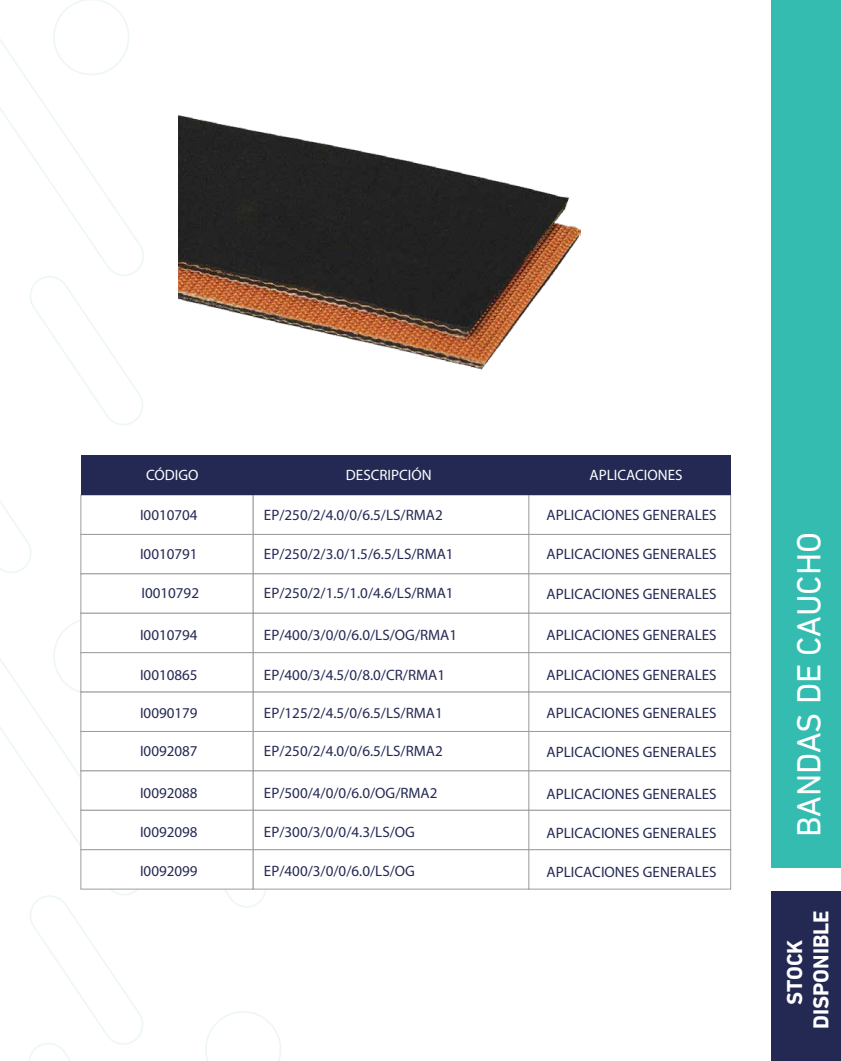
<style>
.page{position:relative;width:841px;height:1061px;background:#fff}
.page>*{position:absolute;margin:0;border:0;box-sizing:border-box;transform-origin:0 0}
.t1{font:34px "DIN Next LT Pro";color:#fff}
.t2{font:700 22px/26.4px "DIN Next LT Pro";color:#fff;text-align:center}
.t3{font:15.1px "Myriad Pro";color:#242953}
.t4{font:15.1px "Myriad Pro";color:#fff}
</style>
<div class="page">
<svg style="left:0;top:276px;width:143px;height:297px"></svg>
<svg style="left:0;top:39px;width:144px;height:237px"></svg>
<svg style="left:53px;top:0;width:77px;height:75px"></svg>
<svg style="left:53px;top:617px;width:28px;height:77px"></svg>
<svg style="left:0;top:711px;width:281px;height:349px"></svg>
<div style="left:771px;top:0;width:70px;height:867px;background:#35bcb1"></div>
<div style="left:771px;top:891px;width:70px;height:169px;background:#242953"></div>
<div style="left:528px;top:495px;width:203px;height:39px;background:#fff;border:1px solid #9d9d9c"></div>
<div style="left:81px;top:495px;width:172px;height:39px;background:#fff;border:1px solid #9d9d9c"></div>
<div style="left:253px;top:495px;width:276px;height:39px;background:#fff;border:1px solid #9d9d9c"></div>
<div style="left:528px;top:455px;width:203px;height:40px;background:#242953"></div>
<div style="left:81px;top:455px;width:172px;height:40px;background:#242953"></div>
<div style="left:253px;top:455px;width:276px;height:40px;background:#242953"></div>
<div style="left:528px;top:534px;width:203px;height:40px;background:#fff;border:1px solid #9d9d9c"></div>
<div style="left:81px;top:534px;width:172px;height:40px;background:#fff;border:1px solid #9d9d9c"></div>
<div style="left:253px;top:534px;width:276px;height:40px;background:#fff;border:1px solid #9d9d9c"></div>
<div style="left:528px;top:573px;width:203px;height:40px;background:#fff;border:1px solid #9d9d9c"></div>
<div style="left:81px;top:573px;width:172px;height:40px;background:#fff;border:1px solid #9d9d9c"></div>
<div style="left:253px;top:573px;width:276px;height:40px;background:#fff;border:1px solid #9d9d9c"></div>
<div style="left:528px;top:613px;width:203px;height:39px;background:#fff;border:1px solid #9d9d9c"></div>
<div style="left:81px;top:613px;width:172px;height:39px;background:#fff;border:1px solid #9d9d9c"></div>
<div style="left:253px;top:613px;width:276px;height:39px;background:#fff;border:1px solid #9d9d9c"></div>
<div style="left:528px;top:652px;width:203px;height:40px;background:#fff;border:1px solid #9d9d9c"></div>
<div style="left:81px;top:652px;width:172px;height:40px;background:#fff;border:1px solid #9d9d9c"></div>
<div style="left:253px;top:652px;width:276px;height:40px;background:#fff;border:1px solid #9d9d9c"></div>
<div style="left:528px;top:692px;width:203px;height:39px;background:#fff;border:1px solid #9d9d9c"></div>
<div style="left:81px;top:692px;width:172px;height:39px;background:#fff;border:1px solid #9d9d9c"></div>
<div style="left:253px;top:692px;width:276px;height:39px;background:#fff;border:1px solid #9d9d9c"></div>
<div style="left:528px;top:731px;width:203px;height:40px;background:#fff;border:1px solid #9d9d9c"></div>
<div style="left:81px;top:731px;width:172px;height:40px;background:#fff;border:1px solid #9d9d9c"></div>
<div style="left:253px;top:731px;width:276px;height:40px;background:#fff;border:1px solid #9d9d9c"></div>
<div style="left:528px;top:770px;width:203px;height:40px;background:#fff;border:1px solid #9d9d9c"></div>
<div style="left:81px;top:770px;width:172px;height:40px;background:#fff;border:1px solid #9d9d9c"></div>
<div style="left:253px;top:770px;width:276px;height:40px;background:#fff;border:1px solid #9d9d9c"></div>
<div style="left:528px;top:810px;width:203px;height:39px;background:#fff;border:1px solid #9d9d9c"></div>
<div style="left:81px;top:810px;width:172px;height:39px;background:#fff;border:1px solid #9d9d9c"></div>
<div style="left:253px;top:810px;width:276px;height:39px;background:#fff;border:1px solid #9d9d9c"></div>
<div style="left:528px;top:849px;width:203px;height:40px;background:#fff;border:1px solid #9d9d9c"></div>
<div style="left:81px;top:849px;width:172px;height:40px;background:#fff;border:1px solid #9d9d9c"></div>
<div style="left:253px;top:849px;width:276px;height:40px;background:#fff;border:1px solid #9d9d9c"></div>
<img style="left:179px;top:115px;width:402px;height:255px">
<p class="t4" style="left:146px;top:465px;width:54px">CÓDIGO</p>
<p class="t4" style="left:346px;top:465px;width:87px">DESCRIPCIÓN</p>
<p class="t4" style="left:590px;top:465px;width:95px">APLICACIONES</p>
<p class="t3" style="left:264px;top:505px;width:180px">EP/250/2/4.0/0/6.5/LS/RMA2</p>
<p class="t3" style="left:547px;top:505px;width:172px">APLICACIONES GENERALES</p>
<p class="t3" style="left:547px;top:545px;width:172px">APLICACIONES GENERALES</p>
<p class="t3" style="left:547px;top:584px;width:172px">APLICACIONES GENERALES</p>
<p class="t3" style="left:547px;top:625px;width:172px">APLICACIONES GENERALES</p>
<p class="t3" style="left:547px;top:665px;width:172px">APLICACIONES GENERALES</p>
<p class="t3" style="left:547px;top:703px;width:172px">APLICACIONES GENERALES</p>
<p class="t3" style="left:547px;top:742px;width:172px">APLICACIONES GENERALES</p>
<p class="t3" style="left:140px;top:505px;width:59px">I0010704</p>
<p class="t3" style="left:140px;top:545px;width:59px">I0010791</p>
<p class="t3" style="left:141px;top:583px;width:59px">I0010792</p>
<p class="t3" style="left:140px;top:625px;width:59px">I0010794</p>
<p class="t3" style="left:140px;top:665px;width:59px">I0010865</p>
<p class="t3" style="left:140px;top:703px;width:59px">I0090179</p>
<p class="t3" style="left:140px;top:741px;width:59px">I0092087</p>
<p class="t3" style="left:264px;top:545px;width:191px">EP/250/2/3.0/1.5/6.5/LS/RMA1</p>
<p class="t3" style="left:264px;top:583px;width:191px">EP/250/2/1.5/1.0/4.6/LS/RMA1</p>
<p class="t3" style="left:264px;top:626px;width:195px">EP/400/3/0/0/6.0/LS/OG/RMA1</p>
<p class="t3" style="left:264px;top:665px;width:183px">EP/400/3/4.5/0/8.0/CR/RMA1</p>
<p class="t3" style="left:264px;top:703px;width:180px">EP/125/2/4.5/0/6.5/LS/RMA1</p>
<p class="t3" style="left:264px;top:741px;width:180px">EP/250/2/4.0/0/6.5/LS/RMA2</p>
<p class="t3" style="left:140px;top:783px;width:59px">I0092088</p>
<p class="t3" style="left:140px;top:822px;width:59px">I0092098</p>
<p class="t3" style="left:140px;top:861px;width:59px">I0092099</p>
<p class="t3" style="left:264px;top:783px;width:175px">EP/500/4/0/0/6.0/OG/RMA2</p>
<p class="t3" style="left:264px;top:822px;width:153px">EP/300/3/0/0/4.3/LS/OG</p>
<p class="t3" style="left:264px;top:861px;width:153px">EP/400/3/0/0/6.0/LS/OG</p>
<p class="t3" style="left:547px;top:784px;width:172px">APLICACIONES GENERALES</p>
<p class="t3" style="left:547px;top:823px;width:172px">APLICACIONES GENERALES</p>
<p class="t3" style="left:547px;top:862px;width:172px">APLICACIONES GENERALES</p>
<h1 class="t1" style="left:789px;top:837px;width:306px;rotate:-90deg">BANDAS DE CAUCHO</h1>
<h2 class="t2" style="left:781px;top:1028px;width:120px;rotate:-90deg">STOCK<br>DISPONIBLE</h2>
</div>
